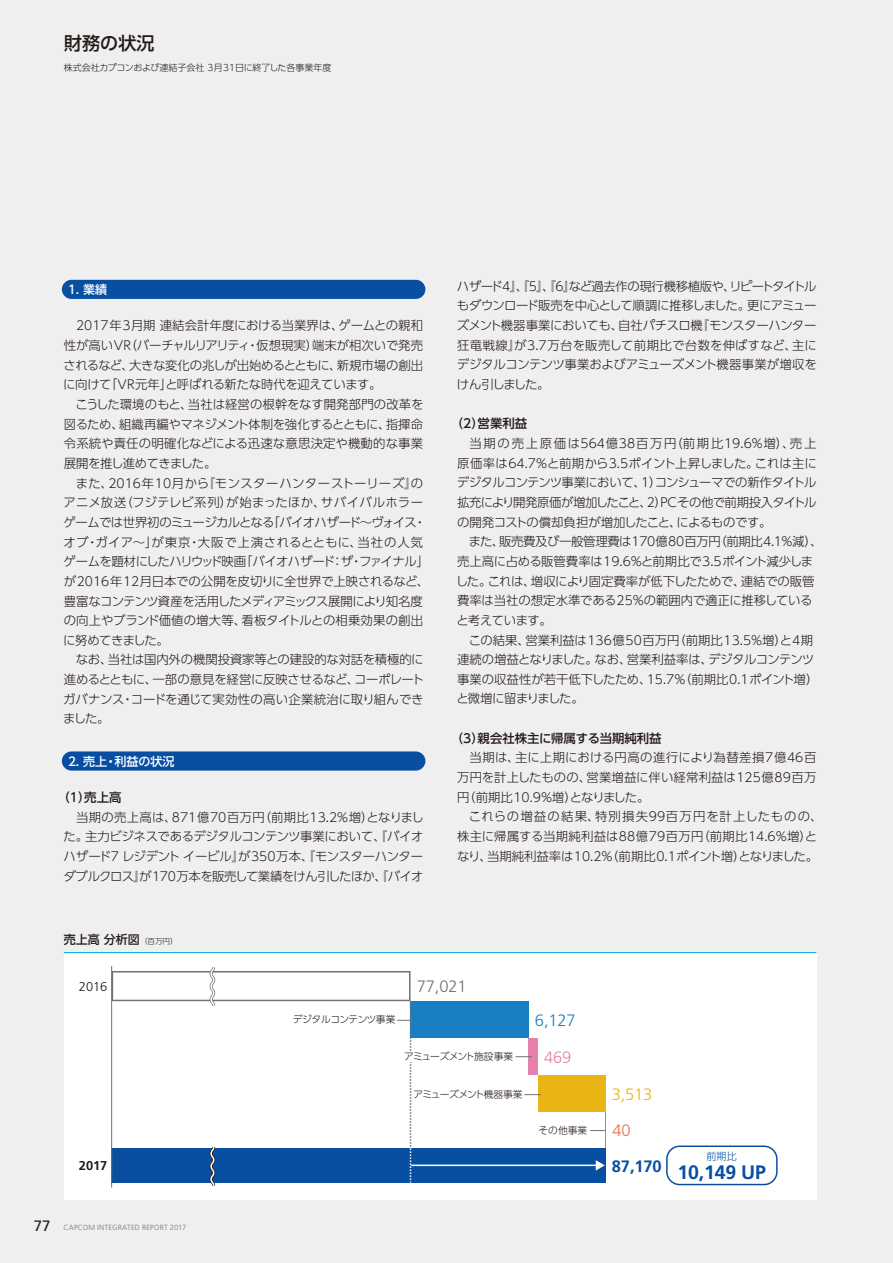
<style>
.page{position:relative;width:893px;height:1263px;background:#efeff0}
.page>*{position:absolute;margin:0;border:0;box-sizing:border-box;transform-origin:0 0}
.t1{font:700 19.5px "Frutiger LT Std";letter-spacing:-.01em;color:#084fa2}
.t2{font:500 18px "UD Shin Go Pro";color:#231916}
.t3{font:300 16.5px "Frutiger LT Std";color:#727272}
.t4{font:700 16.5px "Frutiger LT Std";color:#084fa2}
.t5{font:300 16.5px "Frutiger LT Std";color:#eab415}
.t6{font:300 16.5px "Frutiger LT Std";color:#197fc4}
.t7{font:300 16.5px "Frutiger LT Std";color:#e482ad}
.t8{font:300 16.5px "Frutiger LT Std";color:#ed6e47}
.t9{font:300 12.9px "Frutiger LT Std";color:#231916}
.t10{font:700 12.9px "Frutiger LT Std";color:#231916}
.t11{font:300 12.3px/19.6px "UD Shin Go Pro";letter-spacing:-.01em;color:#231916}
.t12{font:300 12.3px/19.6px "UD Shin Go Pro";letter-spacing:.015em;color:#231916}
.t13{font:500 12.3px "UD Shin Go Pro";color:#231916}
.t14{font:500 12px "UD Shin Go Pro";color:#fff}
.t15{font:500 12px "UD Shin Go Pro";color:#231916}
.t16{font:300 10.05px "UD Shin Go Pro";color:#084fa2}
.t17{font:300 9.75px "UD Shin Go Pro";letter-spacing:-.075em;color:#231916}
.t18{font:300 9.75px "UD Shin Go Pro";letter-spacing:-.055em;color:#231916}
.t19{font:300 9px "UD Shin Go Pro";color:#231916}
.t20{font:300 7.5px "Frutiger LT Std";letter-spacing:.025em;color:#727272}
.s1{font-weight:300;font-size:7.5px}
.s2{font-weight:400;font-size:15px;color:#231916}
</style>
<div class="page">
<div style="left:62px;top:280px;width:363px;height:19px;background:#084fa2;border-radius:10px"></div>
<div style="left:62px;top:751px;width:363px;height:20px;background:#084fa2;border-radius:10px"></div>
<div style="left:64px;top:952px;width:752px;height:248px;background:#fff"></div>
<hr style="left:64px;top:952px;width:752px;height:1px;background:#00a7e1">
<div style="left:529px;top:1038px;width:9px;height:37px;background:#e482ad"></div>
<div style="left:538px;top:1075px;width:67px;height:37px;background:#eab415"></div>
<hr style="left:605px;top:1112px;width:1px;height:36px;background:#ed6e47">
<div style="left:410px;top:1001px;width:119px;height:37px;background:#197fc4"></div>
<div style="left:112px;top:1148px;width:494px;height:34px;background:#084fa2"></div>
<hr style="left:111px;top:966px;width:1px;height:221px;background:#727272">
<svg style="left:515px;top:1056px;width:17px;height:1px"></svg>
<svg style="left:524px;top:1094px;width:17px;height:1px"></svg>
<svg style="left:590px;top:1130px;width:15px;height:1px"></svg>
<div style="left:666px;top:1145px;width:112px;height:40px;border:2px solid #084fa2;border-radius:13px"></div>
<svg style="left:112px;top:966px;width:302px;height:222px"></svg>
<hr style="left:411px;top:1164px;width:186px;height:2px;background:#fff">
<svg style="left:596px;top:1160px;width:9px;height:10px"></svg>
<div style="left:407px;top:1051px;width:8px;height:11px;background:#fff"></div>
<div style="left:398px;top:1089px;width:8px;height:11px;background:#fff"></div>
<h2 class="t2" style="left:64px;top:28px;width:92px">財務の状況</h2>
<p class="t19" style="left:64px;top:60px;width:269px">株式会社カプコンおよび連結子会社 3月31日に終了した各事業年度</p>
<p class="t14" style="left:68px;top:280px;width:41px">1. 業績</p>
<p class="t11" style="left:63px;top:315px;width:367px">　2017年3月期 連結会計年度における当業界は、ゲームとの親和性が高いVR（バーチャルリアリティ・仮想現実）端末が相次いで発売されるなど、大きな変化の兆しが出始めるとともに、新規市場の創出に向けて「VR元年」と呼ばれる新たな時代を迎えています。<br>　こうした環境のもと、当社は経営の根幹をなす開発部門の改革を図るため、組織再編やマネジメント体制を強化するとともに、指揮命令系統や責任の明確化などによる迅速な意思決定や機動的な事業展開を推し進めてきました。<br>　また、2016年10月から『モンスターハンターストーリーズ』のアニメ放送（フジテレビ系列）が始まったほか、サバイバルホラーゲームでは世界初のミュージカルとなる「バイオハザード～ヴォイス・オブ・ガイア～」が東京・大阪で上演されるとともに、当社の人気ゲームを題材にしたハリウッド映画「バイオハザード：ザ・ファイナル」が2016年12月日本での公開を皮切りに全世界で上映されるなど、豊富なコンテンツ資産を活用したメディアミックス展開により知名度の向上やブランド価値の増大等、看板タイトルとの相乗効果の創出に努めてきました。<br>　なお、当社は国内外の機関投資家等との建設的な対話を積極的に進めるとともに、一部の意見を経営に反映させるなど、コーポレートガバナンス・コードを通じて実効性の高い企業統治に取り組んできました。</p>
<p class="t14" style="left:68px;top:751px;width:108px">2. 売上・利益の状況</p>
<p class="t13" style="left:58px;top:787px;width:65px">（1）売上高</p>
<p class="t11" style="left:64px;top:807px;width:362px;text-align:justify">　当期の売上高は、871億70百万円（前期比13.2%増）となりました。主力ビジネスであるデジタルコンテンツ事業において、『バイオハザード7 レジデント イービル』が350万本、『モンスターハンターダブルクロス』が170万本を販売して業績をけん引したほか、『バイオ</p>
<p class="t15" style="left:64px;top:930px;width:115px">売上高 分析図 <span class="s1">（百万円）</span></p>
<p class="t11" style="left:457px;top:276px;width:361px;text-align:justify">ハザード4』、『5』、『6』など過去作の現行機移植版や、リピートタイトルもダウンロード販売を中心として順調に推移しました。更にアミューズメント機器事業においても、自社パチスロ機『モンスターハンター狂竜戦線』が3.7万台を販売して前期比で台数を伸ばすなど、主にデジタルコンテンツ事業およびアミューズメント機器事業が増収をけん引しました。</p>
<p class="t13" style="left:451px;top:414px;width:78px">（2）営業利益</p>
<p class="t11" style="left:456px;top:433px;width:368px">　当期の売上原価は564億38百万円（前期比19.6%増）、売上原価率は64.7％と前期から3.5ポイント上昇しました。これは主にデジタルコンテンツ事業において、1）コンシューマでの新作タイトル拡充により開発原価が増加したこと、2）PCその他で前期投入タイトルの開発コストの償却負担が増加したこと、によるものです。<br>　また、販売費及び一般管理費は170億80百万円（前期比4.1％減）、売上高に占める販管費率は19.6％と前期比で3.5ポイント減少しました。これは、増収により固定費率が低下したためで、連結での販管費率は当社の想定水準である25％の範囲内で適正に推移していると考えています。<br>　この結果、営業利益は136億50百万円（前期比13.5％増）と4期連続の増益となりました。なお、営業利益率は、デジタルコンテンツ事業の収益性が若干低下したため、15.7％（前期比0.1ポイント増）と微増に留まりました。</p>
<p class="t13" style="left:451px;top:728px;width:212px">（3）親会社株主に帰属する当期純利益</p>
<p class="t12" style="left:457px;top:747px;width:367px">　当期は、主に上期における円高の進行により為替差損7億46百万円を計上したものの、営業増益に伴い経常利益は125億89百万円（前期比10.9％増）となりました。<br>　これらの増益の結果、特別損失99百万円を計上したものの、株主に帰属する当期純利益は88億79百万円（前期比14.6％増）となり、当期純利益率は10.2％（前期比0.1ポイント増）となりました。</p>
<p class="t9" style="left:79px;top:979px;width:30px">2016</p>
<p class="t10" style="left:79px;top:1158px;width:30px">2017</p>
<p class="t20" style="left:34px;top:1223px;width:154px"><span class="s2">77</span> CAPCOM INTEGRATED REPORT 2017</p>
<p class="t18" style="left:293px;top:1012px;width:104px">デジタルコンテンツ事業</p>
<h3 class="t3" style="left:417px;top:977px;width:51px">77,021</h3>
<p class="t17" style="left:404px;top:1049px;width:111px">アミューズメント施設事業</p>
<p class="t17" style="left:414px;top:1086px;width:111px">アミューズメント機器事業</p>
<h3 class="t6" style="left:535px;top:1011px;width:42px">6,127</h3>
<h3 class="t7" style="left:544px;top:1048px;width:29px">469</h3>
<p class="t18" style="left:538px;top:1122px;width:50px">その他事業</p>
<h3 class="t5" style="left:612px;top:1084px;width:42px">3,513</h3>
<h3 class="t8" style="left:612px;top:1120px;width:20px">40</h3>
<h3 class="t4" style="left:612px;top:1156px;width:51px">87,170</h3>
<p class="t16" style="left:707px;top:1148px;width:32px">前期比</p>
<h1 class="t1" style="left:678px;top:1161px;width:90px">10,149 UP</h1>
</div>
